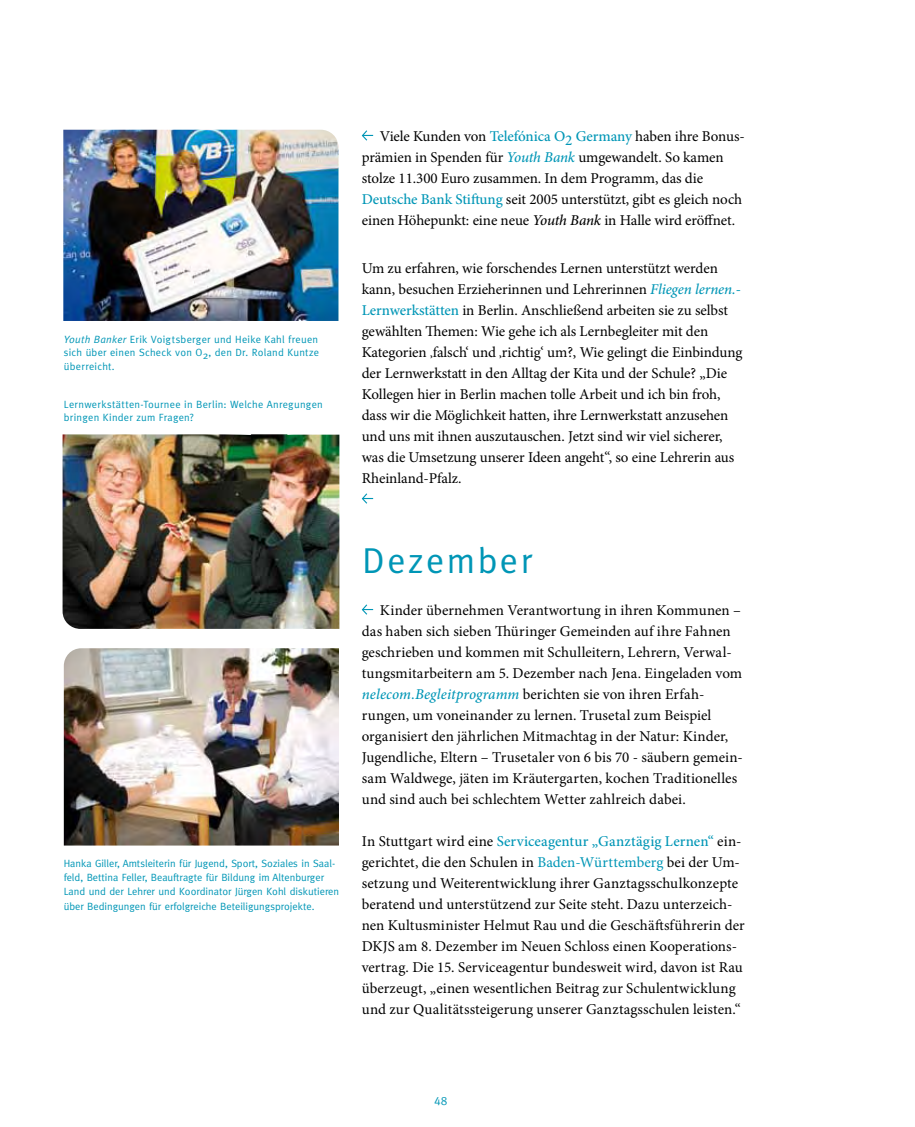
<style>
.page{position:relative;width:915px;height:1127px;background:#fff}
.page>*{position:absolute;margin:0;border:0;box-sizing:border-box;transform-origin:0 0}
.t1{font:36px "Meta Correspondence";letter-spacing:.05em;color:#0096b6}
.t2{font:15px/21px "Minion Pro";letter-spacing:-.005em;color:#000}
.t3{font:12px "Meta Correspondence";color:#0096b6}
.t4{font:10.5px/14.2px "Meta";color:#0096b6;text-align:justify}
.t5{font:10.5px/13.5px "Meta";letter-spacing:.025em;color:#0096b6}
.s1{font-style:italic}
.s2{font-weight:500;color:#0096b6}
.s3{font-weight:500;font-style:italic;color:#0096b6}
.s4{font-weight:500;font-style:italic}
.s5{color:#0096b6}
</style>
<div class="page">
<img style="left:63px;top:434px;width:276px;height:195px">
<svg style="left:361px;top:130px;width:12px;height:11px"></svg>
<svg style="left:361px;top:493px;width:12px;height:11px"></svg>
<svg style="left:361px;top:604px;width:12px;height:11px"></svg>
<img style="left:63px;top:130px;width:275px;height:191px">
<img style="left:64px;top:648px;width:275px;height:197px">
<p class="t4" style="left:64px;top:332px;width:257px;line-height:13.5px"><span class="s1">Youth Banker</span> Erik Voigtsberger und Heike Kahl freuen sich über einen Scheck von O2, den Dr. Roland Kuntze überreicht.</p>
<p class="t5" style="left:64px;top:397px;width:260px">Lernwerkstätten-Tournee in Berlin: Welche Anregungen bringen Kinder zum Fragen?</p>
<p class="t2" style="left:361px;top:125px;width:384px;text-indent:18px">Viele Kunden von <span class="s2">Telefónica O2 Germany</span> haben ihre Bonus&shy;prämien in Spenden für <span class="s3">Youth Bank</span> umgewandelt. So kamen stolze 11.300 Euro zusammen. In dem Programm, das die <span class="s2">Deutsche Bank Stiftung</span> seit 2005 unterstützt, gibt es gleich noch einen Höhepunkt: eine neue <span class="s4">Youth Bank</span> in Halle wird eröffnet.</p>
<p class="t2" style="left:361px;top:257px;width:382px">Um zu erfahren, wie forschendes Lernen unterstützt werden kann, besuchen Erzieherinnen und Lehrerinnen <span class="s3">Fliegen lernen.</span><span class="s2">- Lernwerkstätten</span> in Berlin. Anschließend arbeiten sie zu selbst gewählten Themen: Wie gehe ich als Lernbegleiter mit den Kategorien ,falsch‘ und ,richtig‘ um?, Wie gelingt die Einbindung der Lernwerkstatt in den Alltag der Kita und der Schule? „Die Kollegen hier in Berlin machen tolle Arbeit und ich bin froh, dass wir die Möglichkeit hatten, ihre Lernwerkstatt anzusehen und uns mit ihnen auszutauschen. Jetzt sind wir viel sicherer, was die Umsetzung unserer Ideen angeht“, so eine Lehrerin aus Rheinland-Pfalz.</p>
<p class="t4" style="left:64px;top:856px;width:277px;text-align:left">Hanka Giller, Amtsleiterin für Jugend, Sport, Soziales in Saal&shy;feld, Bettina Feller, Beauftragte für Bildung im Altenburger Land und der Lehrer und Koordinator Jürgen Kohl diskutieren über Bedingungen für erfolgreiche Beteiligungsprojekte.</p>
<h1 class="t1" style="left:361px;top:539px;width:173px">Dezember</h1>
<p class="t2" style="left:361px;top:599px;width:382px;text-indent:18px">Kinder übernehmen Verantwortung in ihren Kommunen – das haben sich sieben Thüringer Gemeinden auf ihre Fahnen geschrieben und kommen mit Schulleitern, Lehrern, Verwal&shy;tungsmitarbeitern am 5. Dezember nach Jena. Eingeladen vom <span class="s3">nelecom.Begleitprogramm</span> berichten sie von ihren Erfah&shy;rungen, um voneinander zu lernen. Trusetal zum Beispiel organisiert den jährlichen Mitmachtag in der Natur: Kinder, Jugendliche, Eltern – Trusetaler von 6 bis 70 - säubern gemein&shy;sam Waldwege, jäten im Kräutergarten, kochen Traditionelles und sind auch bei schlechtem Wetter zahlreich dabei.</p>
<p class="t2" style="left:361px;top:830px;width:384px">In Stuttgart wird eine <span class="s2">Serviceagentur „Ganztägig Lernen“</span> ein&shy;gerichtet, die den Schulen in <span class="s5">Baden-Württemberg</span> bei der Um&shy;setzung und Weiterentwicklung ihrer Ganztagsschulkonzepte beratend und unterstützend zur Seite steht. Dazu unterzeich&shy;nen Kultusminister Helmut Rau und die Geschäftsführerin der DKJS am 8. Dezember im Neuen Schloss einen Kooperations&shy;vertrag. Die 15. Serviceagentur bundesweit wird, davon ist Rau überzeugt, „einen wesentlichen Beitrag zur Schulentwicklung und zur Qualitätssteigerung unserer Ganztagsschulen leisten.“</p>
<p class="t3" style="left:434px;top:1094px;width:15px">48</p>
</div>
